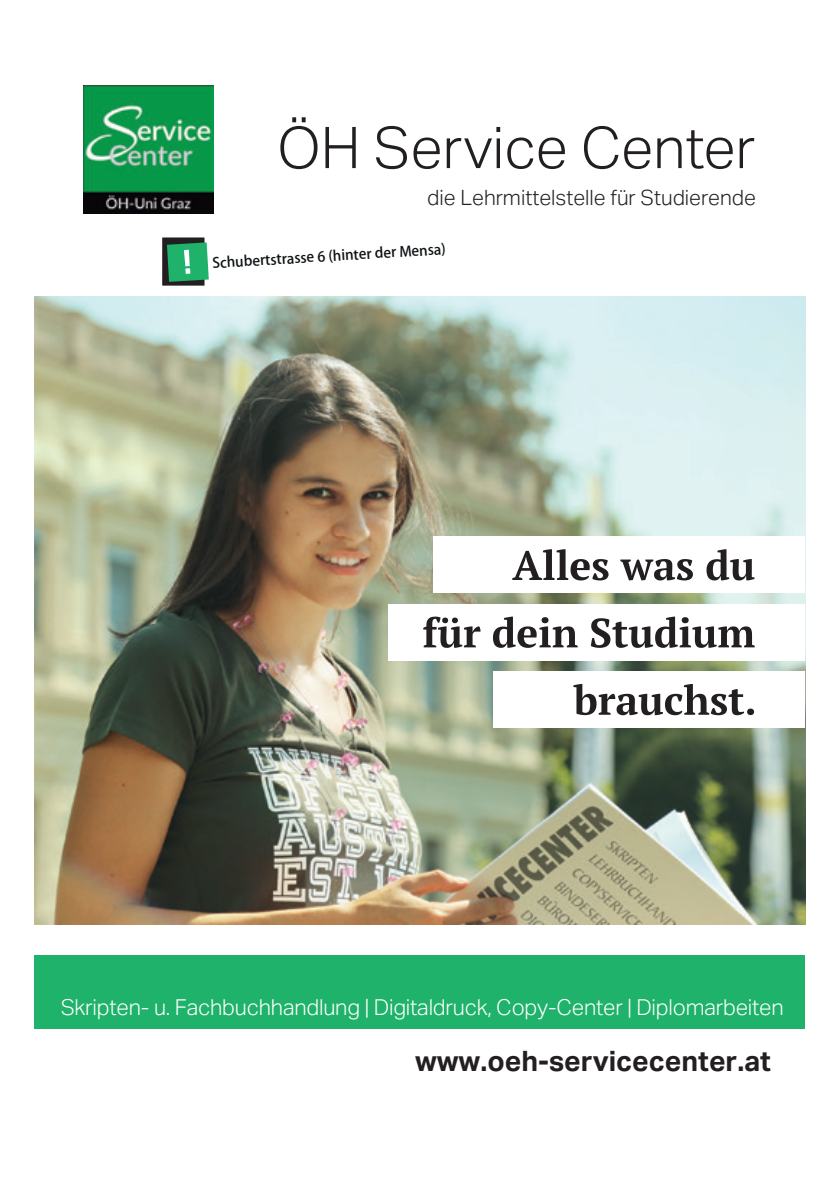
<style>
.page{position:relative;width:840px;height:1191px;background:#fff}
.page>*{position:absolute;margin:0;border:0;box-sizing:border-box;transform-origin:0 0}
.t1{font:300 57.6px "Aktiv Grotesk";color:#231f20}
.t2{font:700 28.2px "Aktiv Grotesk";color:#231f20}
.t3{font:300 22px "Aktiv Grotesk";letter-spacing:-.01em;color:#fff}
.t4{font:300 21.2px "Aktiv Grotesk";color:#231f20}
.t5{font:700 14px "Adobe Fan Heiti Std";color:#0e1214}
</style>
<div class="page">
<svg style="left:162px;top:237px;width:47px;height:49px;background:#378e64"></svg>
<div style="left:35px;top:955px;width:769px;height:73px;background:#1eb26a"></div>
<img style="left:35px;top:296px;width:769px;height:628px">
<div style="left:493px;top:671px;width:311px;height:56px;background:#fff"></div>
<div style="left:433px;top:537px;width:371px;height:56px;background:#fff"></div>
<div style="left:388px;top:604px;width:416px;height:56px;background:#fff"></div>
<svg style="left:573px;top:684px;width:180px;height:31px"></svg>
<svg style="left:423px;top:616px;width:331px;height:32px"></svg>
<svg style="left:512px;top:549px;width:242px;height:31px"></svg>
<img style="left:83px;top:85px;width:130px;height:128px">
<h1 class="t1" style="left:277px;top:115px;width:479px">ÖH Service Center</h1>
<p class="t4" style="left:427px;top:185px;width:330px">die Lehrmittelstelle für Studierende</p>
<p class="t5" style="left:212px;top:254px;width:235px;rotate:-3deg">Schubertstrasse 6 (hinter der Mensa)</p>
<p class="t3" style="left:61px;top:995px;width:724px">Skripten- u. Fachbuchhandlung | Digitaldruck, Copy-Center | Diplomarbeiten</p>
<p class="t2" style="left:415px;top:1043px;width:357px">www.oeh-servicecenter.at</p>
</div>
